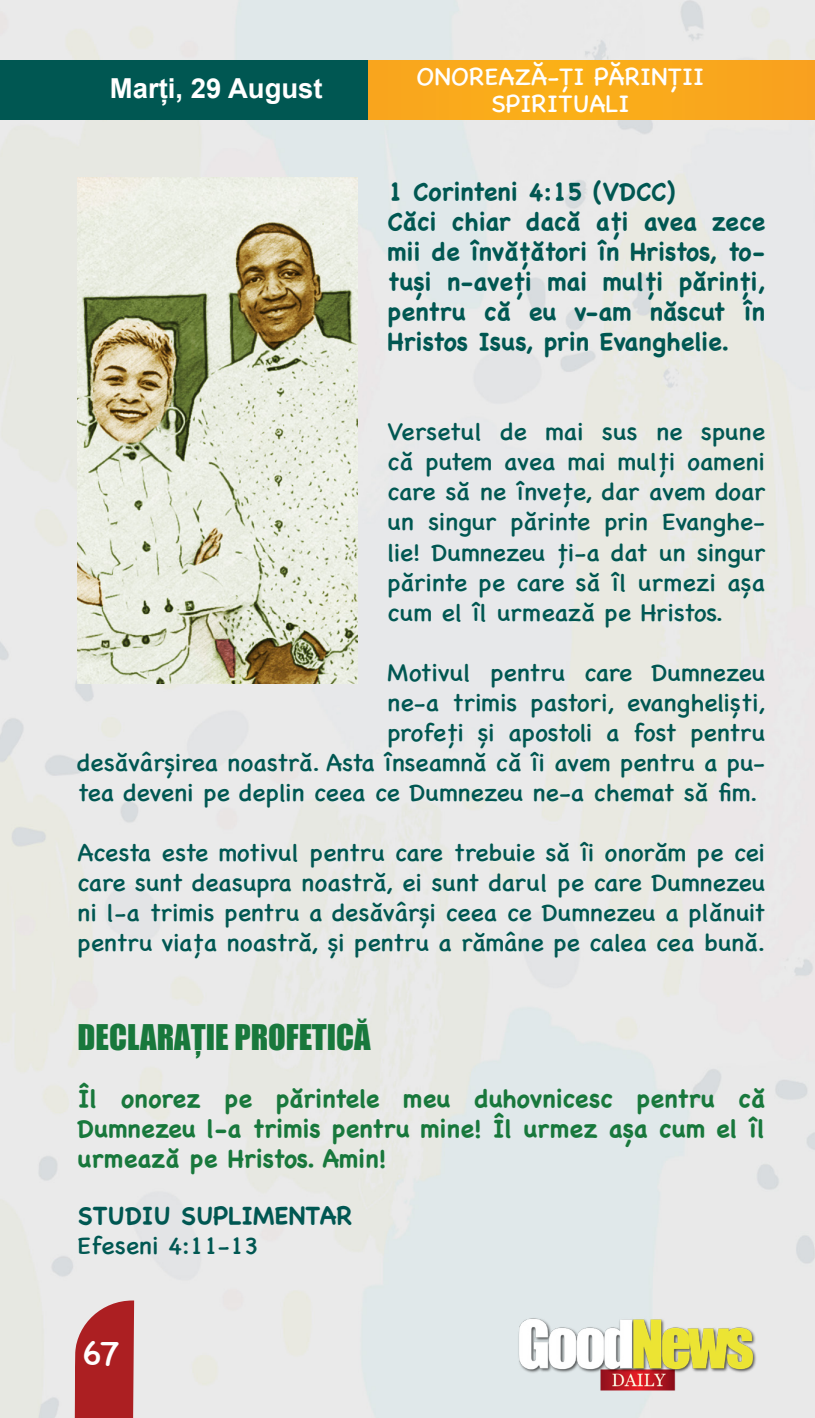
<style>
.page{position:relative;width:815px;height:1418px;background:#fff}
.page>*{position:absolute;margin:0;border:0;box-sizing:border-box;transform-origin:0 0}
.t1{font:35px "Chalkboard SE";color:#fff}
.t2{font:32.5px "Impact";color:#18783c}
.t3{font:700 27.5px "Arial";color:#fff}
.t4{font:25px/30px "Chalkboard SE";color:#005752;text-align:justify}
.t5{font:700 25px/30px "Chalkboard SE";color:#005752;text-align:justify}
.t6{font:700 25px/30px "Chalkboard SE";color:#18783c;text-align:justify}
.t7{font:25px/27.5px "Chalkboard SE";color:#fff;text-align:center}
</style>
<div class="page">
<img style="left:0;top:0;width:815px;height:1417px">
<div style="left:139px;top:60px;width:676px;height:60px;background:#faa91c"></div>
<div style="left:0;top:60px;width:368px;height:60px;background:#005752"></div>
<svg style="left:73px;top:1300px;width:61px;height:117px"></svg>
<img style="left:516px;top:1316px;width:243px;height:76px">
<img style="left:78px;top:177px;width:280px;height:506px">
<p class="t3" style="left:110px;top:70px;width:214px">Marți, 29 August</p>
<p class="t7" style="left:417px;top:61px;width:289px">ONOREAZĂ-ȚI PĂRINȚII<br>SPIRITUALI</p>
<p class="t5" style="left:388px;top:177px;width:289px">1 Corinteni 4:15 (VDCC)</p>
<p class="t5" style="left:388px;top:207px;width:379px">Căci chiar dacă ați avea zece mii de învățători în Hristos, to&shy;tuși n-aveți mai mulți părinți, pentru că eu v-am născut în Hristos Isus, prin Evanghelie.</p>
<p class="t4" style="left:388px;top:415px;width:379px">Versetul de mai sus ne spune că putem avea mai mulți oameni care să ne învețe, dar avem doar un singur părinte prin Evanghe&shy;lie! Dumnezeu ți-a dat un singur părinte pe care să îl urmezi așa cum el îl urmează pe Hristos.</p>
<p class="t4" style="left:78px;top:655px;width:689px;text-align:right">Motivul pentru care Dumnezeu<br>ne-a trimis pastori, evangheliști,<br>profeți și apostoli a fost pentru<br>desăvârșirea noastră. Asta înseamnă că îi avem pentru a pu&shy;tea deveni pe deplin ceea ce Dumnezeu ne-a chemat să fim.</p>
<p class="t4" style="left:78px;top:835px;width:689px">Acesta este motivul pentru care trebuie să îi onorăm pe cei care sunt deasupra noastră, ei sunt darul pe care Dumnezeu ni l-a trimis pentru a desăvârși ceea ce Dumnezeu a plănuit pentru viața noastră, și pentru a rămâne pe calea cea bună.</p>
<p class="t2" style="left:78px;top:1011px;width:295px">DECLARAȚIE PROFETICĂ</p>
<p class="t6" style="left:78px;top:1083px;width:689px">Îl onorez pe părintele meu duhovnicesc pentru că Dumnezeu l-a trimis pentru mine! Îl urmez așa cum el îl urmează pe Hristos. Amin!</p>
<p class="t5" style="left:78px;top:1200px;width:277px">STUDIU SUPLIMENTAR</p>
<p class="t4" style="left:78px;top:1228px;width:182px">Efeseni 4:11-13</p>
<h1 class="t1" style="left:82px;top:1322px;width:40px">67</h1>
</div>
